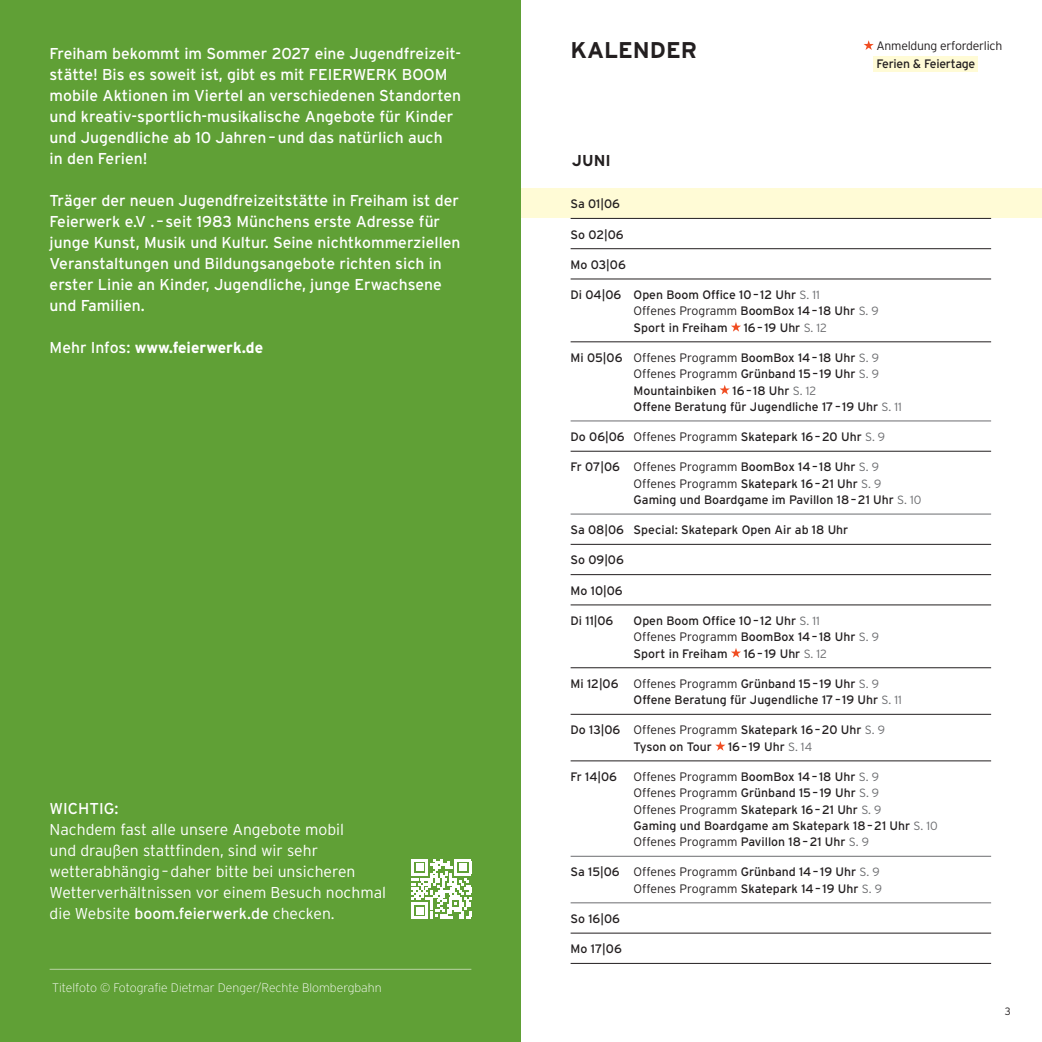
<style>
.page{position:relative;width:1042px;height:1042px;background:#fff}
.page>*{position:absolute;margin:0;border:0;box-sizing:border-box;transform-origin:0 0}
.t1{font:700 22.75px "Interstate";color:#231f20}
.t2{font:15.75px/21px "Interstate";color:#fff}
.t3{font:300 15.75px/21px "Interstate";color:#fff}
.t4{font:700 15.75px "Interstate";color:#fff}
.t5{font:700 15.75px "Interstate";color:#231f20}
.t6{font:12.25px/16.3px "Interstate";color:#231f20}
.t7{font:200 12.25px "Interstate";color:#fff}
.t8{font:300 12.25px "Interstate";letter-spacing:-.02em;color:#231f20}
.t9{font:12.25px "Interstate";letter-spacing:-.02em;color:#231f20}
.t10{font:300 10.67px "Interstate";color:#231f20}
.s1{font-weight:400}
.s2{font-weight:300;font-size:11.9px;color:#6c6d70}
.s3{font-weight:300}
</style>
<div class="page">
<div style="left:521px;top:188px;width:521px;height:30px;background:#fffbd6"></div>
<div style="left:0;top:0;width:521px;height:1042px;background:#60a036"></div>
<div style="left:873px;top:56px;width:105px;height:15px;background:#fffbd6"></div>
<hr style="left:570px;top:218px;width:421px;height:1px;background:#231f20">
<hr style="left:570px;top:248px;width:421px;height:1px;background:#231f20">
<hr style="left:570px;top:279px;width:421px;height:1px;background:#231f20">
<hr style="left:570px;top:341px;width:421px;height:1px;background:#231f20">
<hr style="left:570px;top:421px;width:421px;height:1px;background:#6c6d70">
<hr style="left:570px;top:451px;width:421px;height:1px;background:#231f20">
<hr style="left:570px;top:514px;width:421px;height:1px;background:#6c6d70">
<hr style="left:570px;top:544px;width:421px;height:1px;background:#231f20">
<hr style="left:570px;top:574px;width:421px;height:1px;background:#231f20">
<hr style="left:570px;top:604px;width:421px;height:1px;background:#231f20">
<hr style="left:570px;top:667px;width:421px;height:1px;background:#231f20">
<hr style="left:570px;top:714px;width:421px;height:1px;background:#231f20">
<hr style="left:570px;top:760px;width:421px;height:1px;background:#231f20">
<hr style="left:570px;top:856px;width:421px;height:1px;background:#6c6d70">
<hr style="left:570px;top:902px;width:421px;height:1px;background:#6c6d70">
<hr style="left:570px;top:933px;width:421px;height:1px;background:#231f20">
<hr style="left:570px;top:963px;width:421px;height:1px;background:#231f20">
<svg style="left:731px;top:322px;width:10px;height:10px"></svg>
<svg style="left:719px;top:385px;width:11px;height:9px"></svg>
<svg style="left:731px;top:648px;width:10px;height:9px"></svg>
<svg style="left:715px;top:741px;width:10px;height:10px"></svg>
<svg style="left:863px;top:40px;width:11px;height:10px"></svg>
<svg style="left:411px;top:859px;width:60px;height:60px"></svg>
<hr style="left:411px;top:916px;width:17px;height:3px;background:#fff">
<div style="left:416px;top:907px;width:7px;height:7px;background:#fff"></div>
<hr style="left:50px;top:969px;width:421px;height:1px;background:#b9d2a3">
<p class="t2" style="left:50px;top:42px;width:413px">Freiham bekommt im Sommer 2027 eine Jugendfreizeit&shy;stätte! Bis es soweit ist, gibt es mit FEIERWERK BOOM mobile Aktionen im Viertel an verschiedenen Standorten und kreativ-sportlich-musikalische Angebote für Kinder und Jugendliche ab 10 Jahren–und das natürlich auch<br>in den Ferien!</p>
<p class="t2" style="left:50px;top:189px;width:412px">Träger der neuen Jugendfreizeitstätte in Freiham ist der Feierwerk e.V .–seit 1983 Münchens erste Adresse für junge Kunst, Musik und Kultur. Seine nichtkommerziellen Veranstaltungen und Bildungsangebote richten sich in erster Linie an Kinder, Jugendliche, junge Erwachsene und Familien.</p>
<p class="t4" style="left:50px;top:338px;width:215px"><span class="s1">Mehr Infos:</span> www.feierwerk.de</p>
<p class="t2" style="left:50px;top:798px;width:70px">WICHTIG:</p>
<p class="t3" style="left:50px;top:819px;width:338px">Nachdem fast alle unsere Angebote mobil<br>und draußen stattfinden, sind wir sehr wetterabhängig–daher bitte bei unsicheren Wetterverhältnissen vor einem Besuch nochmal die Website <span class="s1">boom.feierwerk.de</span> checken.</p>
<p class="t7" style="left:52px;top:981px;width:331px">Titelfoto © Fotografie Dietmar Denger/Rechte Blombergbahn</p>
<h1 class="t1" style="left:570px;top:37px;width:128px">KALENDER</h1>
<p class="t5" style="left:572px;top:152px;width:40px">JUNI</p>
<p class="t8" style="left:876px;top:39px;width:127px">Anmeldung erforderlich</p>
<p class="t9" style="left:876px;top:56px;width:100px">Ferien &amp; Feiertage</p>
<p class="t6" style="left:570px;top:196px;width:51px">Sa 01|06</p>
<p class="t6" style="left:570px;top:226px;width:54px">So 02|06</p>
<p class="t6" style="left:570px;top:256px;width:57px">Mo 03|06</p>
<p class="t6" style="left:633px;top:286px;width:247px;text-indent:-63px">Di 04|06 Open Boom Office 10–12 Uhr <span class="s2">S. 11<br></span><span class="s3">Offenes Programm</span> BoomBox 14–18 Uhr <span class="s2">S. 9<br></span>Sport in Freiham</p>
<p class="t6" style="left:744px;top:319px;width:85px">16–19 Uhr <span class="s2">S. 12</span></p>
<p class="t6" style="left:633px;top:349px;width:247px;text-align:justify;text-indent:-63px">Mi 05|06 <span class="s3">Offenes Programm</span> BoomBox 14–18 Uhr <span class="s2">S. 9<br></span><span class="s3">Offenes Programm</span> Grünband 15–19 Uhr <span class="s2">S. 9<br></span>Mountainbiken</p>
<p class="t6" style="left:633px;top:382px;width:270px;text-indent:99px">16–18 Uhr <span class="s2">S. 12<br></span>Offene Beratung für Jugendliche 17–19 Uhr <span class="s2">S. 11</span></p>
<p class="t6" style="left:570px;top:428px;width:316px">Do 06|06 <span class="s3">Offenes Programm</span> Skatepark 16–20 Uhr <span class="s2">S. 9</span></p>
<p class="t6" style="left:633px;top:459px;width:289px;text-indent:-63px">Fr 07|06 <span class="s3">Offenes Programm</span> BoomBox 14–18 Uhr <span class="s2">S. 9<br></span><span class="s3">Offenes Programm</span> Skatepark 16–21 Uhr <span class="s2">S. 9<br></span>Gaming und Boardgame im Pavillon 18–21 Uhr <span class="s2">S. 10</span></p>
<p class="t6" style="left:570px;top:522px;width:279px">Sa 08|06 Special: Skatepark Open Air ab 18 Uhr</p>
<p class="t6" style="left:570px;top:552px;width:55px">So 09|06</p>
<p class="t6" style="left:570px;top:582px;width:54px">Mo 10|06</p>
<p class="t6" style="left:570px;top:612px;width:44px">Di 11|06</p>
<p class="t6" style="left:633px;top:612px;width:247px">Open Boom Office 10–12 Uhr <span class="s2">S. 11<br></span><span class="s3">Offenes Programm</span> BoomBox 14–18 Uhr <span class="s2">S. 9<br></span>Sport in Freiham</p>
<p class="t6" style="left:744px;top:645px;width:85px">16–19 Uhr <span class="s2">S. 12</span></p>
<p class="t6" style="left:633px;top:675px;width:270px;text-indent:-63px">Mi 12|06 <span class="s3">Offenes Programm</span> Grünband 15–19 Uhr <span class="s2">S. 9<br></span>Offene Beratung für Jugendliche 17–19 Uhr <span class="s2">S. 11</span></p>
<p class="t6" style="left:633px;top:722px;width:253px;text-indent:-63px">Do 13|06 <span class="s3">Offenes Programm</span> Skatepark 16–20 Uhr <span class="s2">S. 9<br></span>Tyson on Tour</p>
<p class="t6" style="left:728px;top:738px;width:86px">16–19 Uhr <span class="s2">S. 14</span></p>
<p class="t6" style="left:570px;top:768px;width:48px">Fr 14|06</p>
<p class="t6" style="left:633px;top:768px;width:306px"><span class="s3">Offenes Programm</span> BoomBox 14–18 Uhr <span class="s2">S. 9<br></span><span class="s3">Offenes Programm</span> Grünband 15–19 Uhr <span class="s2">S. 9<br></span><span class="s3">Offenes Programm</span> Skatepark 16–21 Uhr <span class="s2">S. 9<br></span>Gaming und Boardgame am Skatepark 18–21 Uhr <span class="s2">S. 10<br></span><span class="s3">Offenes Programm</span> Pavillon 18–21 Uhr <span class="s2">S. 9</span></p>
<p class="t6" style="left:570px;top:864px;width:313px;text-align:right">Sa 15|06 <span class="s3">Offenes Programm</span> Grünband 14–19 Uhr <span class="s2">S. 9<br></span><span class="s3">Offenes Programm</span> Skatepark 14–19 Uhr <span class="s2">S. 9</span></p>
<p class="t6" style="left:570px;top:910px;width:51px">So 16|06</p>
<p class="t6" style="left:570px;top:940px;width:53px">Mo 17|06</p>
<p class="t10" style="left:1005px;top:1004px;width:7px">3</p>
</div>
